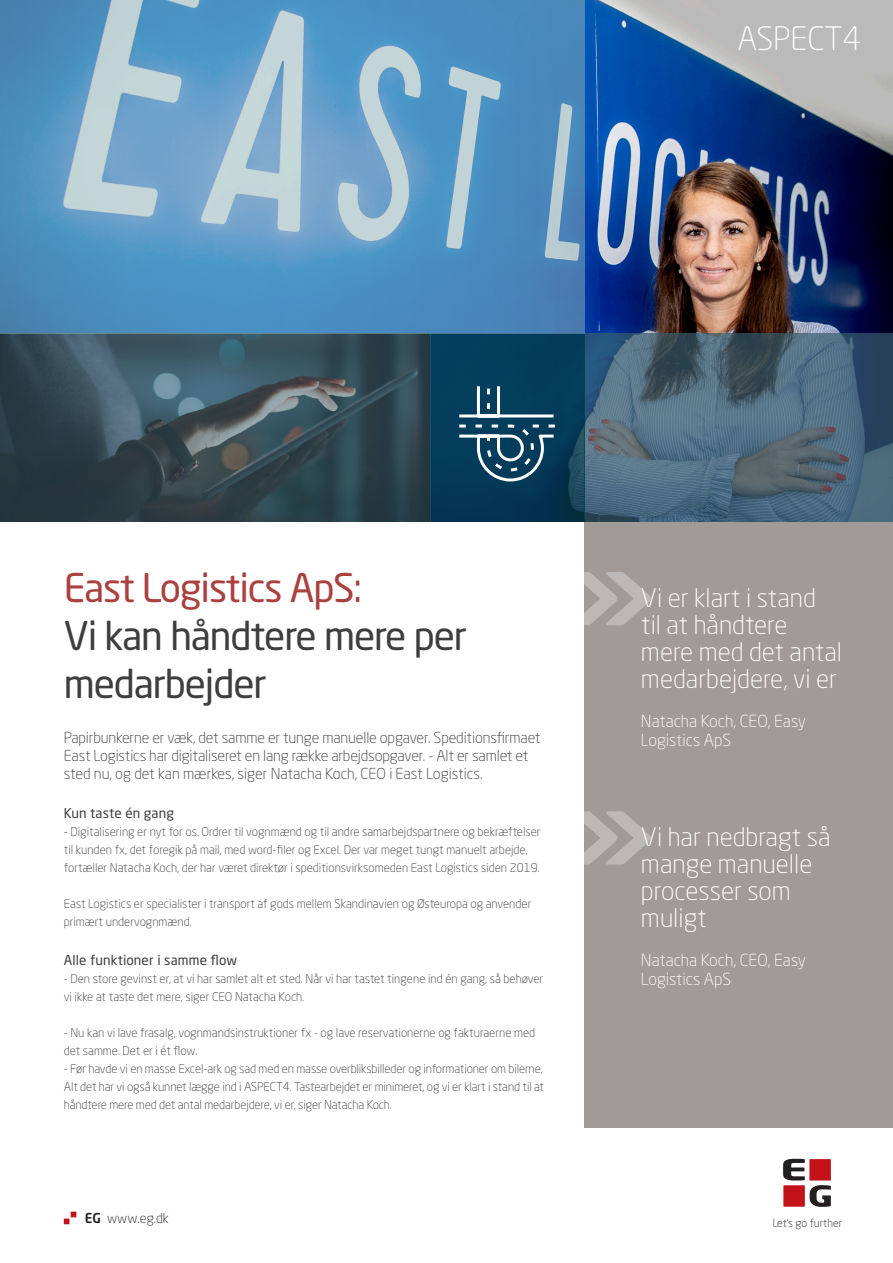
<style>
.page{position:relative;width:893px;height:1263px;background:#fff}
.page>*{position:absolute;margin:0;border:0;box-sizing:border-box;transform-origin:0 0}
.Overskrift{font:39px/48px "Neo Sans Std";letter-spacing:-.03em;color:#3e3e3f}
.t1{font:300 31.95px "Neo Sans Std";color:#fff}
.Citat_17_pt{font:300 25.5px/27px "Neo Sans Std";color:#fff}
.Citat_-_afsender{font:300 16.5px/19.5px "Neo Sans Std";color:#fff}
.Manchet{font:300 15px/18px "Neo Sans Std";letter-spacing:-.01em;color:#3e3e3f}
.Mellemrubrik{font:13.5px "Neo Sans Std";letter-spacing:.01em;color:#3e3e3f}
.t2{font:300 13.5px "Neo Sans Std";color:#231f20}
.Brødtekst_Light{font:300 12px/18px "Neo Sans Std";color:#3e3e3f}
.t3{font:300 11.1px "Neo Sans Std";color:#231f20}
.s1{color:#aa413e}
.s2{font-weight:500}
</style>
<div class="page">
<div style="left:585px;top:522px;width:308px;height:605px;background:#a29a97"></div>
<svg style="left:64px;top:1211px;width:12px;height:13px"></svg>
<svg style="left:783px;top:1159px;width:48px;height:48px"></svg>
<img style="left:585px;top:0;width:308px;height:334px">
<svg style="left:585px;top:334px;width:308px;height:188px;background:#4b667a"></svg>
<svg style="left:430px;top:334px;width:155px;height:188px;background:#053a58"></svg>
<svg style="left:0;top:334px;width:430px;height:188px;background:#364b55"></svg>
<svg style="left:0;top:0;width:585px;height:334px;background:#649dc5"></svg>
<svg style="left:584px;top:572px;width:67px;height:53px"></svg>
<svg style="left:584px;top:811px;width:67px;height:53px"></svg>
<svg style="left:456px;top:383px;width:102px;height:100px;background:#265772"></svg>
<p class="t1" style="left:738px;top:19px;width:125px">ASPECT4</p>
<p class="Overskrift" style="left:64px;top:563px;width:405px"><span class="s1">East Logistics ApS:<br></span>Vi kan håndtere mere per medarbejder</p>
<p class="Manchet" style="left:64px;top:728px;width:478px">Papirbunkerne er væk, det samme er tunge manuelle opgaver. Speditionsfirmaet<br>East Logistics har digitaliseret en lang række arbejdsopgaver. - Alt er samlet et sted nu, og det kan mærkes, siger Natacha Koch, CEO i East Logistics.</p>
<p class="Mellemrubrik" style="left:64px;top:805px;width:112px">Kun taste én gang</p>
<p class="Brødtekst_Light" style="left:64px;top:822px;width:478px">- Digitalisering er nyt for os. Ordrer til vognmænd og til andre samarbejdspartnere og bekræftelser til kunden fx, det foregik på mail, med word-filer og Excel. Der var meget tungt manuelt arbejde, fortæller Natacha Koch, der har været direktør i speditionsvirksomeden East Logistics siden 2019.</p>
<p class="Brødtekst_Light" style="left:64px;top:894px;width:469px">East Logistics er specialister i transport af gods mellem Skandinavien og Østeuropa og anvender primært undervognmænd.</p>
<p class="Mellemrubrik" style="left:64px;top:952px;width:175px">Alle funktioner i samme flow</p>
<p class="Brødtekst_Light" style="left:64px;top:969px;width:481px">- Den store gevinst er, at vi har samlet alt et sted. Når vi har tastet tingene ind én gang, så behøver vi ikke at taste det mere, siger CEO Natacha Koch.</p>
<p class="Brødtekst_Light" style="left:64px;top:1023px;width:473px">- Nu kan vi lave frasalg, vognmandsinstruktioner fx - og lave reservationerne og fakturaerne med det samme. Det er i ét flow.</p>
<p class="Brødtekst_Light" style="left:64px;top:1059px;width:482px;text-align:justify">- Før havde vi en masse Excel-ark og sad med en masse overbliksbilleder og informationer om bilerne.<br>Alt det har vi også kunnet lægge ind i ASPECT4. Tastearbejdet er minimeret, og vi er klart i stand til at håndtere mere med det antal medarbejdere, vi er, siger Natacha Koch.</p>
<p class="Citat_17_pt" style="left:641px;top:584px;width:203px">Vi er klart i stand til at håndtere mere med det antal medarbejdere, vi er</p>
<p class="Citat_-_afsender" style="left:641px;top:711px;width:166px">Natacha Koch, CEO, Easy<br>Logistics ApS</p>
<p class="Citat_17_pt" style="left:641px;top:823px;width:191px">Vi har nedbragt så mange manuelle processer som muligt</p>
<p class="Citat_-_afsender" style="left:641px;top:950px;width:166px">Natacha Koch, CEO, Easy<br>Logistics ApS</p>
<p class="t2" style="left:85px;top:1210px;width:86px"><span class="s2">EG</span> www.eg.dk</p>
<p class="t3" style="left:772px;top:1217px;width:72px">Let’s go further</p>
</div>
